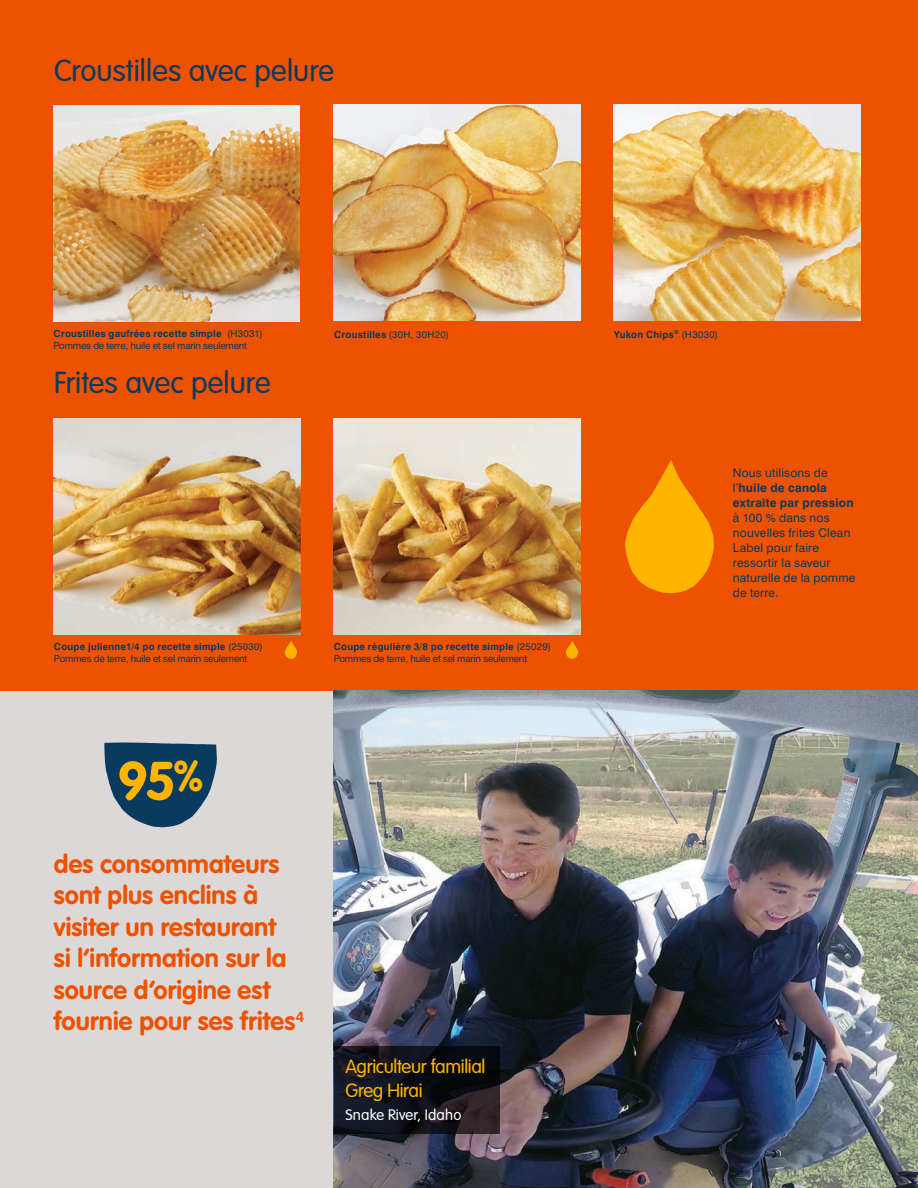
<style>
.page{position:relative;width:918px;height:1188px;background:#dcd8d7}
.page>*{position:absolute;margin:0;border:0;box-sizing:border-box;transform-origin:0 0}
.Back_Headline{font:700 53.4px "VAG Rounded";color:#ffb500}
.SectionHead_-_Span{font:300 30px "VAG Rounded";color:#093a5f}
.Body_Copy{font:700 25.5px/31.5px "VAG Rounded";letter-spacing:.005em;color:#ed5200}
.t1{font:300 18.9px "VAG Rounded";letter-spacing:-.015em;color:#ffb500}
.t2{font:300 15px "VAG Rounded";letter-spacing:.01em;color:#fff}
.t3{font:12px/15px "Swiss 721 BT";letter-spacing:.015em;color:#093a5f}
.Product_Name{font:700 9.75px "Swiss 721 BT";letter-spacing:.02em;color:#093a5f}
.t4{font:9.75px "Swiss 721 BT";letter-spacing:-.02em;color:#093a5f}
.s1{font-weight:400}
.s2{font-weight:700}
</style>
<div class="page">
<div style="left:0;top:0;width:918px;height:690px;background:#ed5200"></div>
<img style="left:334px;top:690px;width:584px;height:498px">
<img style="left:334px;top:418px;width:246px;height:216px">
<img style="left:54px;top:418px;width:246px;height:216px">
<img style="left:54px;top:105px;width:246px;height:216px">
<img style="left:334px;top:105px;width:246px;height:216px">
<img style="left:614px;top:105px;width:246px;height:216px">
<svg style="left:625px;top:460px;width:89px;height:133px"></svg>
<svg style="left:285px;top:641px;width:12px;height:18px"></svg>
<svg style="left:566px;top:641px;width:12px;height:18px"></svg>
<svg style="left:334px;top:1046px;width:166px;height:88px"></svg>
<svg style="left:104px;top:742px;width:113px;height:85px"></svg>
<p class="SectionHead_-_Span" style="left:54px;top:53px;width:281px">Croustilles avec pelure</p>
<p class="Product_Name" style="left:54px;top:327px;width:211px">Croustilles gaufrées recette simple <span class="s1">(H3031)</span></p>
<p class="t4" style="left:54px;top:339px;width:195px">Pommes de terre, huile et sel marin seulement</p>
<p class="SectionHead_-_Span" style="left:54px;top:366px;width:218px">Frites avec pelure</p>
<p class="Product_Name" style="left:334px;top:328px;width:117px">Croustilles <span class="s1">(30H, 30H20)</span></p>
<p class="Product_Name" style="left:54px;top:641px;width:210px">Coupe julienne1/4 po recette simple <span class="s1">(25030)</span></p>
<p class="t4" style="left:54px;top:653px;width:195px">Pommes de terre, huile et sel marin seulement</p>
<p class="Product_Name" style="left:334px;top:641px;width:219px">Coupe régulière 3/8 po recette simple <span class="s1">(25029)</span></p>
<p class="t4" style="left:334px;top:653px;width:195px">Pommes de terre, huile et sel marin seulement</p>
<p class="Back_Headline" style="left:117px;top:750px;width:88px">95<sup>%</sup></p>
<p class="Body_Copy" style="left:54px;top:848px;width:252px">des consommateurs sont plus enclins à visiter un restaurant<br>si l’information sur la source d’origine est fournie pour ses frites<sup>4</sup></p>
<p class="t1" style="left:346px;top:1056px;width:141px">Agriculteur familial</p>
<p class="t1" style="left:346px;top:1080px;width:79px">Greg Hirai</p>
<p class="t2" style="left:346px;top:1106px;width:117px">Snake River, Idaho</p>
<p class="Product_Name" style="left:614px;top:328px;width:106px">Yukon Chips<sup>®</sup> <span class="s1">(H3030)</span></p>
<p class="t3" style="left:733px;top:465px;width:124px">Nous utilisons de l’<span class="s2">huile de canola extraite par pression </span>à 100 % dans nos nouvelles frites Clean<br>Label pour faire ressortir la saveur naturelle de la pomme de terre.</p>
</div>
